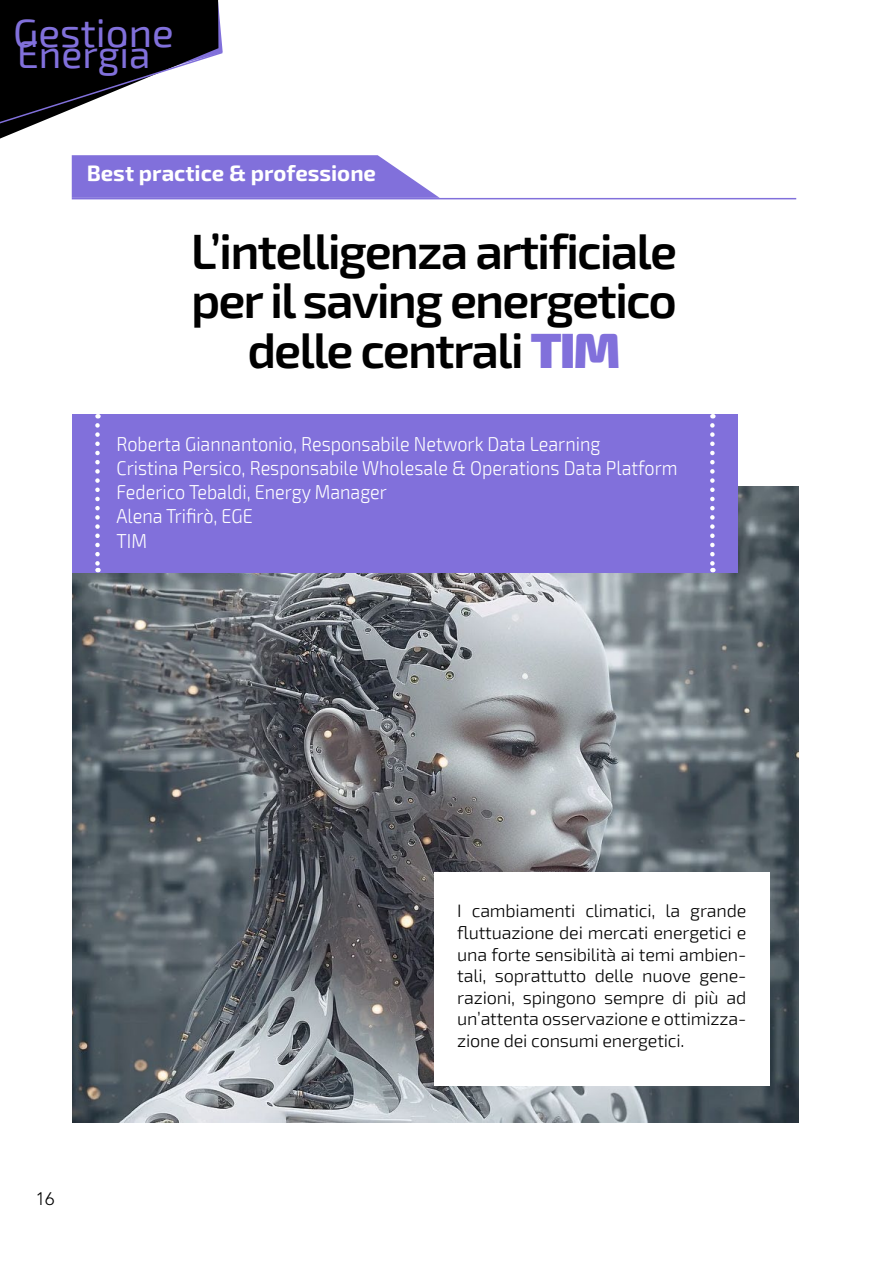
<style>
.page{position:relative;width:893px;height:1263px;background:#fff}
.page>*{position:absolute;margin:0;border:0;box-sizing:border-box;transform-origin:0 0}
.t1{font:600 49.5px/49.5px "Exo 2";letter-spacing:-.04em;color:#000;text-align:center}
.t2{font:40.35px "Exo 2";color:#8170db}
.t3{font:38.85px "Exo 2";color:#8170db}
.t4{font:700 22.2px "Exo 2";color:#fff}
.t5{font:300 20.25px/24.3px "Exo 2";color:#fff;scale:.89 1}
.t6{font:300 18px/21.6px "Exo 2";letter-spacing:-.01em;color:#000;text-align:justify}
.t7{font:300 18px "Avenir LT Std";color:#000}
.s1{font-weight:900;color:#8170db}
</style>
<div class="page">
<svg style="left:0;top:0;width:223px;height:139px"></svg>
<img style="left:72px;top:487px;width:726px;height:636px">
<div style="left:434px;top:872px;width:336px;height:214px;background:#fff"></div>
<div style="left:72px;top:414px;width:665px;height:158px;background:#8170db"></div>
<svg style="left:72px;top:155px;width:368px;height:43px;background:#8c7dde"></svg>
<hr style="left:72px;top:198px;width:724px;height:1px;background:#8170db">
<svg style="left:95px;top:425px;width:5px;height:147px"></svg>
<svg style="left:710px;top:425px;width:5px;height:147px"></svg>
<h2 class="t2" style="left:13px;top:6px;width:162px">Gestione</h2>
<h3 class="t3" style="left:17px;top:30px;width:135px">Energia</h3>
<p class="t4" style="left:87px;top:160px;width:291px">Best practice &amp; professione</p>
<h1 class="t1" style="left:191px;top:228px;width:488px">L’intelligenza artificiale per il saving energetico delle centrali <span class="s1">TIM</span></h1>
<p class="t5" style="left:117px;top:430px;width:632px">Roberta Giannantonio, Responsabile Network Data Learning<br>Cristina Persico, Responsabile Wholesale &amp; Operations Data Platform Federico Tebaldi, Energy Manager<br>Alena Trifirò, EGE<br>TIM</p>
<p class="t7" style="left:36px;top:1188px;width:20px">16</p>
<p class="t6" style="left:457px;top:899px;width:291px">I cambiamenti climatici, la grande fluttuazione dei mercati energetici e una forte sensibilità ai temi ambien&shy;tali, soprattutto delle nuove gene&shy;razioni, spingono sempre di più ad un’attenta osservazione e ottimizza&shy;zione dei consumi energetici.</p>
</div>
